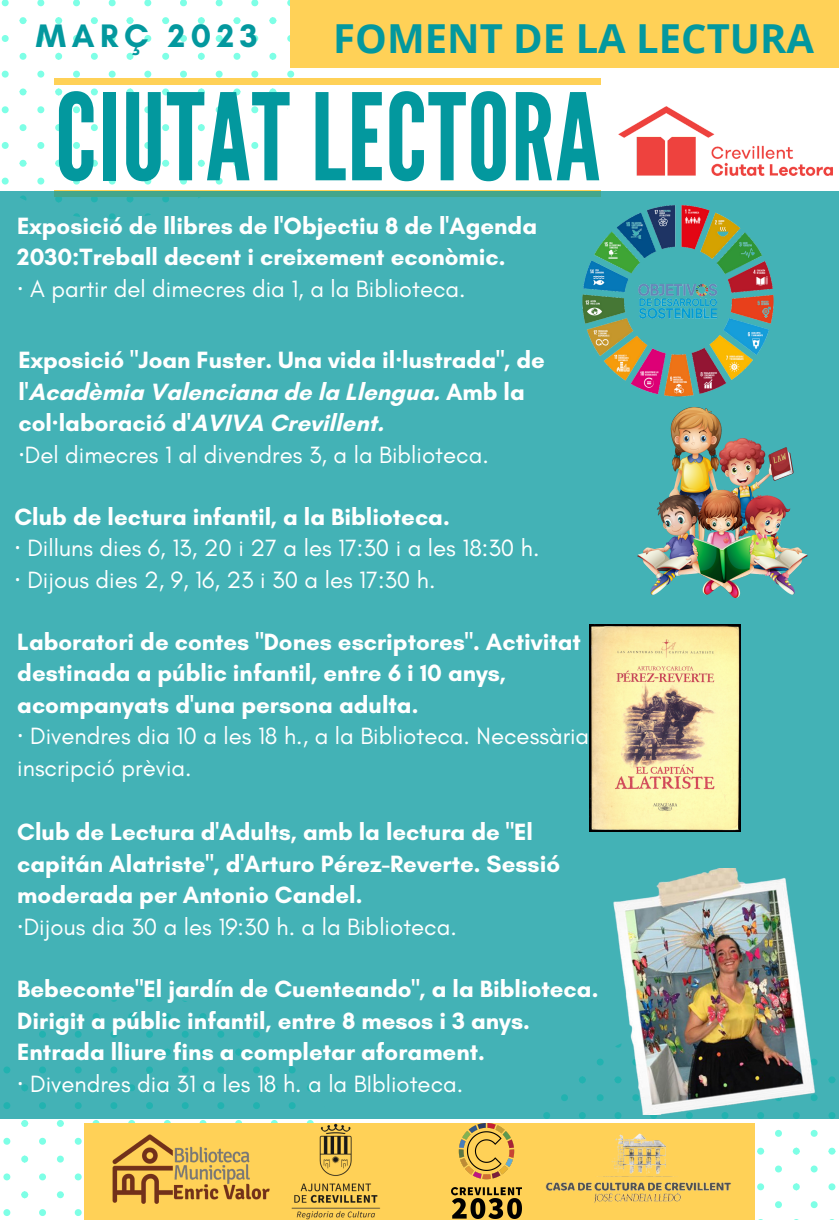
<style>
.page{position:relative;width:839px;height:1220px;background:#fff}
.page>*{position:absolute;margin:0;border:0;box-sizing:border-box;transform-origin:0 0}
.t1{font:120px "League Gothic";letter-spacing:.01em;color:#03989e}
.t2{font:700 40px "Open Sans";color:#03989e}
.t3{font:700 33.2px "Glacial Indifference";letter-spacing:.17em;color:#03989e}
.t4{font:700 24px/31.6px "Glacial Indifference";color:#fff}
.t5{font:24px/31.6px "Glacial Indifference";color:#fff}
.s1{font-family:"Noto Sans";font-weight:400}
.s2{font-weight:400}
.s3{font-family:"Noto Sans"}
.s4{font-weight:700}
</style>
<div class="page">
<svg style="left:216px;top:178px;width:6px;height:6px"></svg>
<svg style="left:144px;top:178px;width:7px;height:6px"></svg>
<svg style="left:180px;top:178px;width:7px;height:6px"></svg>
<svg style="left:73px;top:178px;width:7px;height:6px"></svg>
<svg style="left:109px;top:178px;width:7px;height:6px"></svg>
<svg style="left:2px;top:178px;width:7px;height:6px"></svg>
<svg style="left:37px;top:178px;width:7px;height:6px"></svg>
<svg style="left:233px;top:160px;width:7px;height:7px"></svg>
<svg style="left:233px;top:124px;width:7px;height:7px"></svg>
<svg style="left:216px;top:106px;width:6px;height:7px"></svg>
<svg style="left:216px;top:142px;width:6px;height:7px"></svg>
<svg style="left:251px;top:106px;width:7px;height:7px"></svg>
<svg style="left:251px;top:142px;width:7px;height:7px"></svg>
<svg style="left:269px;top:124px;width:7px;height:7px"></svg>
<svg style="left:162px;top:160px;width:7px;height:7px"></svg>
<svg style="left:162px;top:124px;width:7px;height:7px"></svg>
<svg style="left:144px;top:106px;width:7px;height:7px"></svg>
<svg style="left:144px;top:142px;width:7px;height:7px"></svg>
<svg style="left:180px;top:106px;width:7px;height:7px"></svg>
<svg style="left:180px;top:142px;width:7px;height:7px"></svg>
<svg style="left:198px;top:160px;width:7px;height:7px"></svg>
<svg style="left:198px;top:124px;width:7px;height:7px"></svg>
<svg style="left:91px;top:160px;width:7px;height:7px"></svg>
<svg style="left:91px;top:124px;width:7px;height:7px"></svg>
<svg style="left:73px;top:106px;width:7px;height:7px"></svg>
<svg style="left:73px;top:142px;width:7px;height:7px"></svg>
<svg style="left:109px;top:106px;width:7px;height:7px"></svg>
<svg style="left:109px;top:142px;width:7px;height:7px"></svg>
<svg style="left:126px;top:160px;width:7px;height:7px"></svg>
<svg style="left:126px;top:124px;width:7px;height:7px"></svg>
<svg style="left:20px;top:160px;width:6px;height:7px"></svg>
<svg style="left:20px;top:124px;width:6px;height:7px"></svg>
<svg style="left:2px;top:106px;width:7px;height:7px"></svg>
<svg style="left:2px;top:142px;width:7px;height:7px"></svg>
<svg style="left:37px;top:106px;width:7px;height:7px"></svg>
<svg style="left:37px;top:142px;width:7px;height:7px"></svg>
<svg style="left:55px;top:160px;width:7px;height:7px"></svg>
<svg style="left:55px;top:124px;width:7px;height:7px"></svg>
<svg style="left:287px;top:35px;width:3px;height:7px"></svg>
<svg style="left:287px;top:71px;width:7px;height:7px"></svg>
<svg style="left:233px;top:88px;width:7px;height:7px"></svg>
<svg style="left:233px;top:53px;width:7px;height:7px"></svg>
<svg style="left:216px;top:35px;width:6px;height:7px"></svg>
<svg style="left:216px;top:71px;width:6px;height:7px"></svg>
<svg style="left:251px;top:35px;width:7px;height:7px"></svg>
<svg style="left:251px;top:71px;width:7px;height:7px"></svg>
<svg style="left:269px;top:88px;width:7px;height:7px"></svg>
<svg style="left:269px;top:53px;width:7px;height:7px"></svg>
<svg style="left:162px;top:88px;width:7px;height:7px"></svg>
<svg style="left:162px;top:53px;width:7px;height:7px"></svg>
<svg style="left:144px;top:35px;width:7px;height:7px"></svg>
<svg style="left:144px;top:71px;width:7px;height:7px"></svg>
<svg style="left:180px;top:35px;width:7px;height:7px"></svg>
<svg style="left:180px;top:71px;width:7px;height:7px"></svg>
<svg style="left:198px;top:88px;width:7px;height:7px"></svg>
<svg style="left:198px;top:53px;width:7px;height:7px"></svg>
<svg style="left:91px;top:88px;width:7px;height:7px"></svg>
<svg style="left:91px;top:53px;width:7px;height:7px"></svg>
<svg style="left:73px;top:35px;width:7px;height:7px"></svg>
<svg style="left:73px;top:71px;width:7px;height:7px"></svg>
<svg style="left:109px;top:35px;width:7px;height:7px"></svg>
<svg style="left:109px;top:71px;width:7px;height:7px"></svg>
<svg style="left:126px;top:88px;width:7px;height:7px"></svg>
<svg style="left:126px;top:53px;width:7px;height:7px"></svg>
<svg style="left:20px;top:88px;width:6px;height:7px"></svg>
<svg style="left:20px;top:53px;width:6px;height:7px"></svg>
<svg style="left:2px;top:35px;width:7px;height:7px"></svg>
<svg style="left:2px;top:71px;width:7px;height:7px"></svg>
<svg style="left:37px;top:35px;width:7px;height:7px"></svg>
<svg style="left:37px;top:71px;width:7px;height:7px"></svg>
<svg style="left:55px;top:88px;width:7px;height:7px"></svg>
<svg style="left:55px;top:53px;width:7px;height:7px"></svg>
<svg style="left:287px;top:0;width:3px;height:6px"></svg>
<svg style="left:233px;top:17px;width:7px;height:7px"></svg>
<svg style="left:216px;top:0;width:6px;height:6px"></svg>
<svg style="left:251px;top:0;width:7px;height:6px"></svg>
<svg style="left:269px;top:17px;width:7px;height:7px"></svg>
<svg style="left:162px;top:17px;width:7px;height:7px"></svg>
<svg style="left:144px;top:0;width:7px;height:6px"></svg>
<svg style="left:180px;top:0;width:7px;height:6px"></svg>
<svg style="left:198px;top:17px;width:7px;height:7px"></svg>
<svg style="left:91px;top:17px;width:7px;height:7px"></svg>
<svg style="left:73px;top:0;width:7px;height:6px"></svg>
<svg style="left:109px;top:0;width:7px;height:6px"></svg>
<svg style="left:126px;top:17px;width:7px;height:7px"></svg>
<svg style="left:20px;top:17px;width:6px;height:7px"></svg>
<svg style="left:2px;top:0;width:7px;height:6px"></svg>
<svg style="left:37px;top:0;width:7px;height:6px"></svg>
<svg style="left:55px;top:17px;width:7px;height:7px"></svg>
<div style="left:290px;top:0;width:548px;height:68px;background:#ffd157"></div>
<svg style="left:828px;top:1183px;width:7px;height:7px"></svg>
<svg style="left:810px;top:1165px;width:7px;height:7px"></svg>
<svg style="left:810px;top:1201px;width:7px;height:7px"></svg>
<svg style="left:757px;top:1183px;width:7px;height:7px"></svg>
<svg style="left:775px;top:1165px;width:6px;height:7px"></svg>
<svg style="left:775px;top:1201px;width:6px;height:7px"></svg>
<svg style="left:792px;top:1183px;width:7px;height:7px"></svg>
<svg style="left:828px;top:1147px;width:7px;height:7px"></svg>
<svg style="left:810px;top:1129px;width:7px;height:7px"></svg>
<svg style="left:757px;top:1147px;width:7px;height:7px"></svg>
<svg style="left:775px;top:1129px;width:6px;height:7px"></svg>
<svg style="left:792px;top:1147px;width:7px;height:7px"></svg>
<div style="left:55px;top:78px;width:546px;height:7px;background:#ffd157"></div>
<div style="left:55px;top:190px;width:546px;height:7px;background:#ffd157"></div>
<svg style="left:39px;top:1209px;width:7px;height:7px"></svg>
<svg style="left:75px;top:1209px;width:7px;height:7px"></svg>
<svg style="left:3px;top:1209px;width:7px;height:7px"></svg>
<svg style="left:57px;top:1191px;width:7px;height:7px"></svg>
<svg style="left:57px;top:1155px;width:7px;height:7px"></svg>
<svg style="left:39px;top:1137px;width:7px;height:7px"></svg>
<svg style="left:39px;top:1173px;width:7px;height:7px"></svg>
<svg style="left:75px;top:1137px;width:7px;height:7px"></svg>
<svg style="left:75px;top:1173px;width:7px;height:7px"></svg>
<svg style="left:3px;top:1137px;width:7px;height:7px"></svg>
<svg style="left:3px;top:1173px;width:7px;height:7px"></svg>
<svg style="left:21px;top:1191px;width:7px;height:7px"></svg>
<svg style="left:21px;top:1155px;width:7px;height:7px"></svg>
<svg style="left:271px;top:1120px;width:7px;height:3px"></svg>
<svg style="left:199px;top:1120px;width:7px;height:3px"></svg>
<svg style="left:235px;top:1120px;width:7px;height:3px"></svg>
<svg style="left:128px;top:1120px;width:7px;height:3px"></svg>
<svg style="left:164px;top:1120px;width:7px;height:3px"></svg>
<svg style="left:57px;top:1120px;width:7px;height:6px"></svg>
<svg style="left:93px;top:1120px;width:6px;height:3px"></svg>
<svg style="left:21px;top:1120px;width:7px;height:6px"></svg>
<div style="left:0;top:191px;width:838px;height:927px;background:#43b2b6"></div>
<div style="left:84px;top:1123px;width:670px;height:96px;background:#ffd157"></div>
<img style="left:112px;top:1134px;width:158px;height:70px">
<img style="left:618px;top:107px;width:214px;height:69px">
<img style="left:545px;top:1133px;width:186px;height:70px">
<img style="left:291px;top:1121px;width:89px;height:98px">
<img style="left:451px;top:1123px;width:71px;height:95px">
<img style="left:582px;top:205px;width:192px;height:192px">
<img style="left:597px;top:868px;width:236px;height:246px">
<img style="left:590px;top:624px;width:150px;height:207px">
<img style="left:638px;top:407px;width:169px;height:191px">
<h3 class="t3" style="left:36px;top:15px;width:223px">MARÇ 2023</h3>
<h2 class="t2" style="left:333px;top:10px;width:482px">FOMENT DE LA LECTURA</h2>
<h1 class="t1" style="left:55px;top:68px;width:547px">CIUTAT LECTORA</h1>
<p class="t4" style="left:17px;top:209px;width:521px">Exposició de llibres de l'Objectiu 8 de l'Agenda<br>2030:Treball decent i creixement econòmic.<br><span class="s1">·</span> <span class="s2">A partir del dimecres dia 1, a la Biblioteca.</span></p>
<p class="t4" style="left:18px;top:344px;width:528px">Exposició "Joan Fuster. Una vida il<span class="s3">·</span>lustrada", de l'Acadèmia Valenciana de la Llengua. Amb la col<span class="s3">·</span>laboració d'AVIVA Crevillent.<br><span class="s1">·</span><span class="s2">Del dimecres 1 al divendres 3, a la Biblioteca.</span></p>
<p class="t5" style="left:14px;top:500px;width:526px"><span class="s4">Club de lectura infantil, a la Biblioteca.<br></span><span class="s3">·</span> Dilluns dies 6, 13, 20 i 27 a les 17:30 i a les 18:30 h. <span class="s3">·</span> Dijous dies 2, 9, 16, 23 i 30 a les 17:30 h.</p>
<p class="t4" style="left:17px;top:625px;width:573px">Laboratori de contes "Dones escriptores". Activitat destinada a públic infantil, entre 6 i 10 anys, acompanyats d'una persona adulta.<br><span class="s1">·</span> <span class="s2">Divendres dia 10 a les 18 h., a la Biblioteca. Necessària inscripció prèvia.</span></p>
<p class="t4" style="left:17px;top:816px;width:544px">Club de Lectura d'Adults, amb la lectura de "El capitán Alatriste", d'Arturo Pérez-Reverte. Sessió moderada per Antonio Candel.<br><span class="s1">·</span><span class="s2">Dijous dia 30 a les 19:30 h. a la Biblioteca.</span></p>
<p class="t4" style="left:17px;top:973px;width:582px">Bebeconte"El jardín de Cuenteando", a la Biblioteca.<br>Dirigit a públic infantil, entre 8 mesos i 3 anys.<br>Entrada lliure fins a completar aforament.<br><span class="s1">·</span> <span class="s2">Divendres dia 31 a les 18 h. a la BIblioteca.</span></p>
</div>
